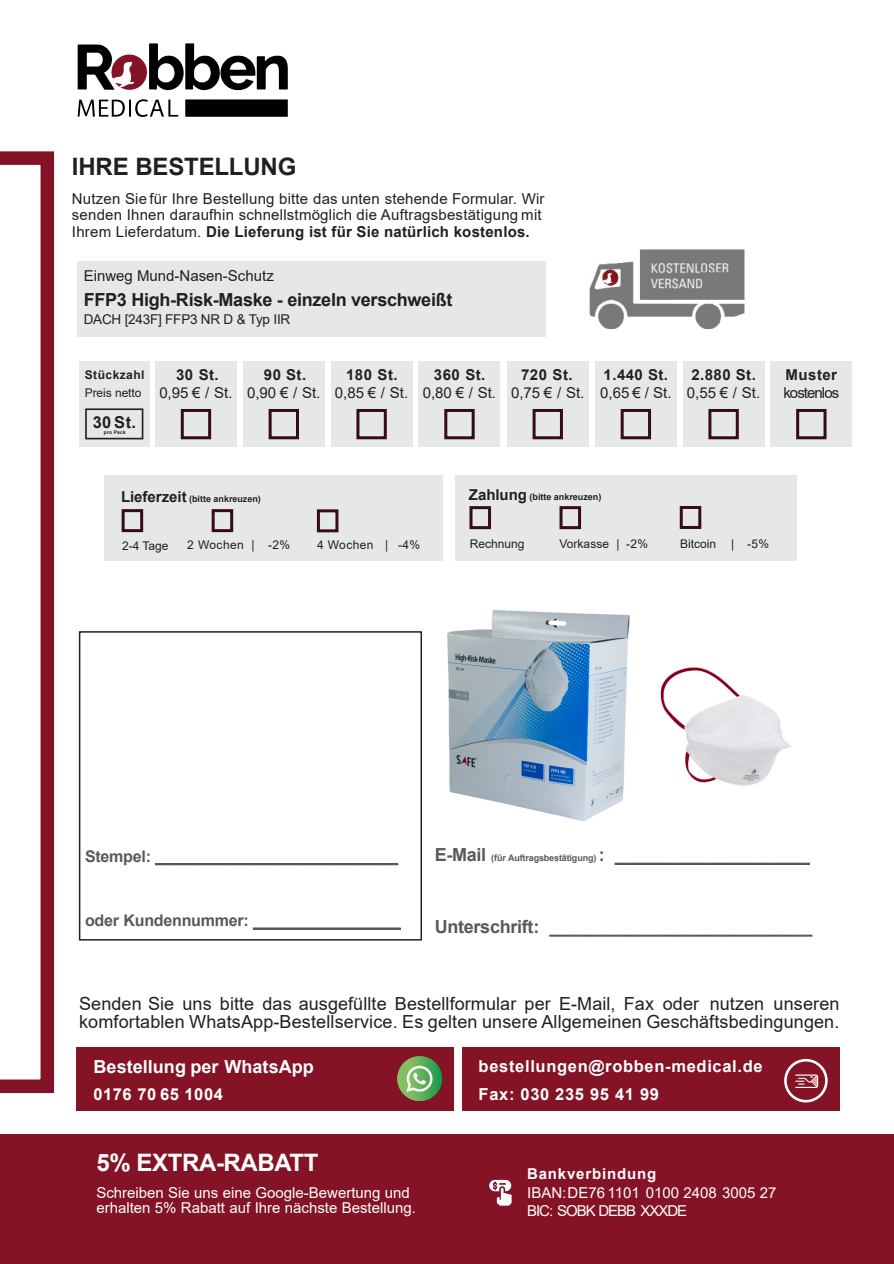
<style>
.page{position:relative;width:894px;height:1264px;background:#fff}
.page>*{position:absolute;margin:0;border:0;box-sizing:border-box;transform-origin:0 0}
.t1{font:700 24px "Arial";letter-spacing:-.015em;color:#fff}
.t2{font:700 24px "Arial";letter-spacing:-.01em;color:#231f20}
.t3{font:18px/18px "Arial";letter-spacing:.01em;color:#231f20}
.t4{font:700 18px "Arial";letter-spacing:-.015em;color:#5c5859}
.t5{font:700 18px "Arial";letter-spacing:-.015em;color:#231f20}
.t6{font:700 18px "Arial";color:#fff}
.t7{font:700 16.5px/28.5px "Arial";letter-spacing:.04em;color:#fff}
.t8{font:700 16.35px "Arial";color:#231f20}
.t9{font:700 16.05px "Arial";letter-spacing:-.015em;color:#5c5859}
.t10{font:15px/16.5px "Arial";letter-spacing:.01em;color:#231f20}
.t11{font:15px/18px "Arial";color:#fff}
.t12{font:700 15px "Arial";letter-spacing:.03em;color:#231f20}
.t13{font:700 15px "Arial";letter-spacing:.055em;color:#fff}
.t14{font:15px "Arial";letter-spacing:-.065em;color:#231f20}
.t15{font:13.5px "Arial";letter-spacing:-.015em;color:#231f20}
.t16{font:12px "Arial";color:#231f20}
.t17{font:700 12px "Arial";letter-spacing:.04em;color:#231f20}
.t18{font:700 9px "Arial";color:#231f20}
.t19{font:700 4.95px "Arial";letter-spacing:.03em;color:#231f20}
.s1{font-weight:700}
.s2{font-size:15px}
.s3{font-size:9px}
</style>
<div class="page">
<div style="left:79px;top:631px;width:343px;height:309px;background:#fff;border:2px solid #231f20"></div>
<svg style="left:0;top:151px;width:54px;height:941px"></svg>
<div style="left:0;top:1133px;width:893px;height:130px;background:#841325"></div>
<div style="left:78px;top:261px;width:467px;height:75px;background:#e6e7e9"></div>
<svg style="left:78px;top:43px;width:210px;height:74px"></svg>
<div style="left:462px;top:1047px;width:377px;height:63px;background:#841325"></div>
<svg style="left:489px;top:1179px;width:22px;height:26px"></svg>
<div style="left:79px;top:361px;width:71px;height:85px;background:#e6e7e9"></div>
<div style="left:85px;top:408px;width:58px;height:31px;border:2px solid #231f20"></div>
<div style="left:76px;top:1046px;width:377px;height:64px;background:#841325"></div>
<img style="left:397px;top:1056px;width:46px;height:46px">
<svg style="left:795px;top:1074px;width:23px;height:14px"></svg>
<div style="left:783px;top:1058px;width:44px;height:44px;border:3px solid #fff;border-radius:50%"></div>
<div style="left:418px;top:361px;width:82px;height:85px;background:#e6e7e9"></div>
<div style="left:444px;top:409px;width:30px;height:30px;border:3px solid #360e11"></div>
<div style="left:594px;top:361px;width:82px;height:85px;background:#e6e7e9"></div>
<div style="left:620px;top:409px;width:30px;height:30px;border:3px solid #360e11"></div>
<div style="left:682px;top:361px;width:82px;height:85px;background:#e6e7e9"></div>
<div style="left:708px;top:409px;width:30px;height:30px;border:3px solid #360e11"></div>
<div style="left:155px;top:361px;width:82px;height:85px;background:#e6e7e9"></div>
<div style="left:181px;top:409px;width:30px;height:30px;border:3px solid #360e11"></div>
<hr style="left:614px;top:862px;width:195px;height:2px;background:#5c5859">
<div style="left:455px;top:475px;width:341px;height:86px;background:#e6e7e9"></div>
<div style="left:469px;top:506px;width:22px;height:23px;border:3px solid #360e11"></div>
<div style="left:559px;top:506px;width:22px;height:23px;border:3px solid #360e11"></div>
<div style="left:506px;top:361px;width:82px;height:85px;background:#e6e7e9"></div>
<div style="left:532px;top:409px;width:30px;height:30px;border:3px solid #360e11"></div>
<div style="left:770px;top:361px;width:81px;height:85px;background:#e6e7e9"></div>
<div style="left:795px;top:409px;width:31px;height:30px;border:3px solid #360e11"></div>
<div style="left:679px;top:506px;width:22px;height:23px;border:3px solid #360e11"></div>
<hr style="left:155px;top:863px;width:243px;height:2px;background:#5c5859">
<hr style="left:253px;top:927px;width:147px;height:2px;background:#5c5859">
<div style="left:104px;top:475px;width:338px;height:86px;background:#e6e7e9"></div>
<div style="left:122px;top:509px;width:21px;height:23px;border:3px solid #360e11"></div>
<div style="left:211px;top:509px;width:22px;height:23px;border:3px solid #360e11"></div>
<div style="left:317px;top:509px;width:21px;height:23px;border:3px solid #360e11"></div>
<img style="left:589px;top:249px;width:156px;height:80px">
<img style="left:660px;top:667px;width:131px;height:119px">
<img style="left:447px;top:610px;width:183px;height:211px">
<div style="left:243px;top:361px;width:81px;height:85px;background:#e6e7e9"></div>
<div style="left:268px;top:409px;width:31px;height:30px;border:3px solid #360e11"></div>
<div style="left:330px;top:361px;width:82px;height:85px;background:#e6e7e9"></div>
<div style="left:356px;top:409px;width:30px;height:30px;border:3px solid #360e11"></div>
<h1 class="t2" style="left:72px;top:158px;width:226px">IHRE BESTELLUNG</h1>
<p class="t10" style="left:72px;top:192px;width:474px">Nutzen Siefür Ihre Bestellung bitte das unten stehende Formular. Wir senden Ihnen daraufhin schnellstmöglich die Auftragsbestätigung mit<br>Ihrem Lieferdatum. <span class="s1">Die Lieferung ist für Sie natürlich kostenlos.</span></p>
<p class="t10" style="left:84px;top:269px;width:192px">Einweg Mund-Nasen-Schutz</p>
<p class="t5" style="left:84px;top:292px;width:370px">FFP3 High-Risk-Maske - einzeln verschweißt</p>
<p class="t15" style="left:84px;top:314px;width:208px">DACH [243F] FFP3 NR D &amp; Typ IIR</p>
<p class="t17" style="left:85px;top:370px;width:61px">Stückzahl</p>
<p class="t16" style="left:85px;top:388px;width:58px">Preis netto</p>
<p class="t12" style="left:176px;top:369px;width:44px">30 St.</p>
<p class="t10" style="left:159px;top:386px;width:75px">0,95 € / St.</p>
<p class="t12" style="left:264px;top:369px;width:44px">90 St.</p>
<p class="t10" style="left:247px;top:386px;width:75px">0,90 € / St.</p>
<p class="t12" style="left:346px;top:369px;width:53px">180 St.</p>
<p class="t10" style="left:335px;top:386px;width:75px">0,85 € / St.</p>
<p class="t12" style="left:434px;top:369px;width:53px">360 St.</p>
<p class="t10" style="left:422px;top:386px;width:75px">0,80 € / St.</p>
<p class="t12" style="left:521px;top:369px;width:53px">720 St.</p>
<p class="t10" style="left:511px;top:386px;width:75px">0,75 € / St.</p>
<p class="t12" style="left:603px;top:369px;width:66px">1.440 St.</p>
<p class="t10" style="left:600px;top:386px;width:73px">0,65 € / St.</p>
<p class="t12" style="left:691px;top:369px;width:66px">2.880 St.</p>
<p class="t10" style="left:686px;top:386px;width:75px">0,55 € / St.</p>
<p class="t12" style="left:785px;top:369px;width:53px">Muster</p>
<p class="t14" style="left:783px;top:387px;width:57px">kostenlos</p>
<p class="t8" style="left:93px;top:415px;width:45px">30 St.</p>
<p class="t19" style="left:104px;top:430px;width:23px">pro Pack</p>
<p class="t18" style="left:121px;top:495px;width:141px"><span class="s2">Lieferzeit</span> (bitte ankreuzen)</p>
<p class="t16" style="left:122px;top:541px;width:48px">2-4 Tage</p>
<p class="t16" style="left:187px;top:540px;width:104px">2 Wochen | -2%</p>
<p class="t16" style="left:317px;top:540px;width:105px">4 Wochen | -4%</p>
<p class="t18" style="left:468px;top:493px;width:134px"><span class="s2">Zahlung</span> (bitte ankreuzen)</p>
<p class="t16" style="left:470px;top:539px;width:56px">Rechnung</p>
<p class="t16" style="left:559px;top:539px;width:90px">Vorkasse | -2%</p>
<p class="t16" style="left:680px;top:539px;width:90px">Bitcoin | -5%</p>
<p class="t9" style="left:85px;top:914px;width:317px">oder Kundennummer: _________________</p>
<p class="t4" style="left:434px;top:847px;width:376px">E-Mail <span class="s3">(für Auftragsbestätigung)</span> : ____________________</p>
<p class="t4" style="left:434px;top:919px;width:379px">Unterschrift: ___________________________</p>
<p class="t3" style="left:79px;top:996px;width:761px">Senden Sie uns bitte das ausgefüllte Bestellformular per E-Mail, Fax oder nutzen unseren komfortablen WhatsApp-Bestellservice. Es gelten unsere Allgemeinen Geschäftsbedingungen.</p>
<p class="t6" style="left:93px;top:1059px;width:222px">Bestellung per WhatsApp</p>
<p class="t7" style="left:93px;top:1081px;width:131px">0176 70 65 1004</p>
<h1 class="t1" style="left:96px;top:1152px;width:224px">5% EXTRA-RABATT</h1>
<p class="t11" style="left:96px;top:1186px;width:321px;line-height:15px">Schreiben Sie uns eine Google-Bewertung und erhalten 5% Rabatt auf Ihre nächste Bestellung.</p>
<p class="t7" style="left:478px;top:1053px;width:285px">bestellungen@robben-medical.de<br>Fax: 030 235 95 41 99</p>
<p class="t13" style="left:527px;top:1168px;width:130px">Bankverbindung</p>
<p class="t11" style="left:527px;top:1184px;width:251px">IBAN:DE761101 0100 2408 3005 27<br>BIC: SOBK DEBB XXXDE</p>
</div>
